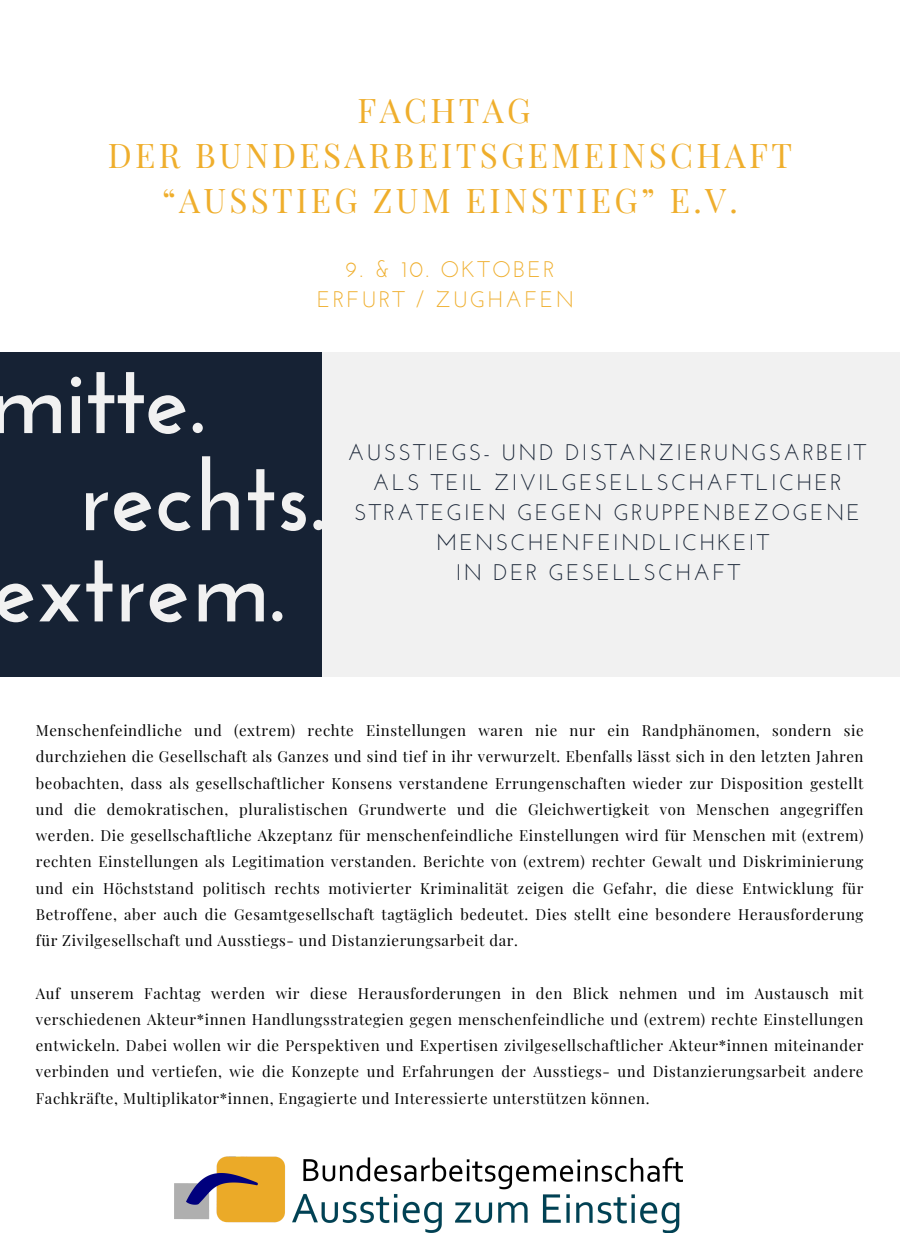
<style>
.page{position:relative;width:900px;height:1260px;background:#fff}
.page>*{position:absolute;margin:0;border:0;box-sizing:border-box;transform-origin:0 0}
.t1{font:700 98.5px "Josefin Sans";color:#f1f1f1}
.t2{font:33.25px/45px "Playfair Display";letter-spacing:.1em;color:#efae2c;text-align:center}
.t3{font:22.5px "Josefin Sans";letter-spacing:.1em;color:#162234}
.t4{font:22.5px/30px "Josefin Sans";letter-spacing:.1em;color:#efae2c;text-align:center}
.t5{font:15px/26.2px "Playfair Display";letter-spacing:.04em;color:#000;text-align:justify}
</style>
<div class="page">
<div style="left:0;top:352px;width:900px;height:325px;background:#f1f1f1"></div>
<div style="left:0;top:352px;width:322px;height:325px;background:#162234"></div>
<img style="left:175px;top:1156px;width:508px;height:76px">
<h1 class="t2" style="left:108px;top:87px;width:686px">FACHTAG<br>DER BUNDESARBEITSGEMEINSCHAFT “AUSSTIEG ZUM EINSTIEG” E.V.</h1>
<p class="t4" style="left:317px;top:257px;width:259px">9. &amp; 10. OKTOBER<br>ERFURT / ZUGHAFEN</p>
<h2 class="t1" style="left:-12px;top:359px;width:219px">mitte.</h2>
<h3 class="t1" style="left:78px;top:456px;width:250px">rechts.</h3>
<h1 class="t1" style="left:-7px;top:548px;width:294px">extrem.</h1>
<h1 class="t3" style="left:348px;top:443px;width:520px">AUSSTIEGS- UND DISTANZIERUNGSARBEIT</h1>
<h1 class="t3" style="left:373px;top:473px;width:470px">ALS TEIL ZIVILGESELLSCHAFTLICHER</h1>
<h1 class="t3" style="left:354px;top:503px;width:507px">STRATEGIEN GEGEN GRUPPENBEZOGENE</h1>
<h1 class="t3" style="left:436px;top:533px;width:335px">MENSCHENFEINDLICHKEIT</h1>
<h1 class="t3" style="left:456px;top:563px;width:286px">IN DER GESELLSCHAFT</h1>
<p class="t5" style="left:36px;top:717px;width:829px">Menschenfeindliche und (extrem) rechte Einstellungen waren nie nur ein Randphänomen, sondern sie durchziehen die Gesellschaft als Ganzes und sind tief in ihr verwurzelt. Ebenfalls lässt sich in den letzten Jahren beobachten, dass als gesellschaftlicher Konsens verstandene Errungenschaften wieder zur Disposition gestellt und die demokratischen, pluralistischen Grundwerte und die Gleichwertigkeit von Menschen angegriffen werden. Die gesellschaftliche Akzeptanz für menschenfeindliche Einstellungen wird für Menschen mit (extrem) rechten Einstellungen als Legitimation verstanden. Berichte von (extrem) rechter Gewalt und Diskriminierung und ein Höchststand politisch rechts motivierter Kriminalität zeigen die Gefahr, die diese Entwicklung für Betroffene, aber auch die Gesamtgesellschaft tagtäglich bedeutet. Dies stellt eine besondere Herausforderung für Zivilgesellschaft und Ausstiegs- und Distanzierungsarbeit dar.</p>
<p class="t5" style="left:36px;top:979px;width:829px">Auf unserem Fachtag werden wir diese Herausforderungen in den Blick nehmen und im Austausch mit verschiedenen Akteur*innen Handlungsstrategien gegen menschenfeindliche und (extrem) rechte Einstellungen entwickeln. Dabei wollen wir die Perspektiven und Expertisen zivilgesellschaftlicher Akteur*innen miteinander verbinden und vertiefen, wie die Konzepte und Erfahrungen der Ausstiegs- und Distanzierungsarbeit andere Fachkräfte, Multiplikator*innen, Engagierte und Interessierte unterstützen können.</p>
</div>
